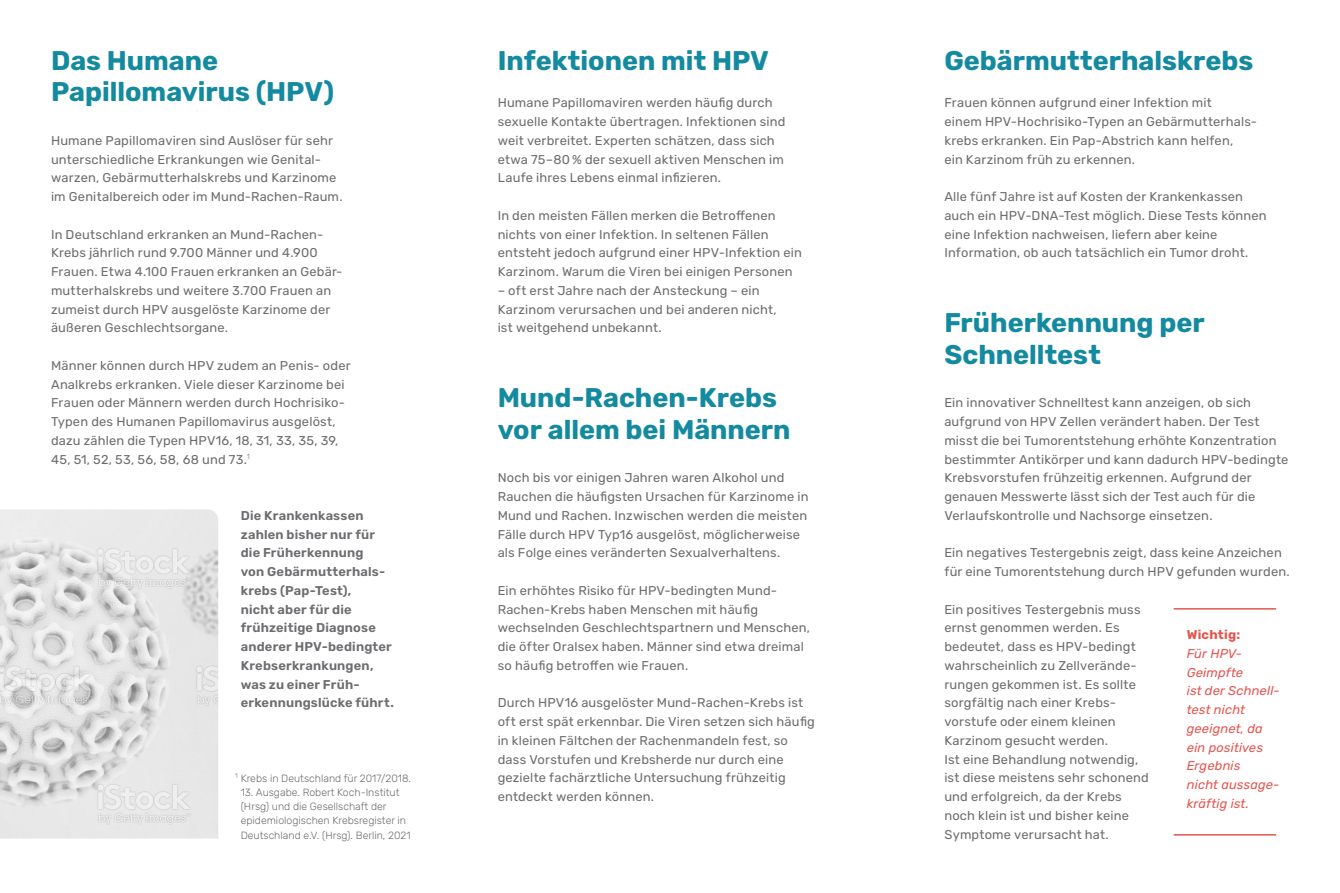
<style>
.page{position:relative;width:1340px;height:893px;background:#fff}
.page>*{position:absolute;margin:0;border:0;box-sizing:border-box;transform-origin:0 0}
.t1{font:700 27px/31.5px "Rubik";color:#148aa0}
.t2{font:12.75px/18.8px "Rubik";letter-spacing:.015em;color:#6c6d70}
.t3{font:600 12.75px/18.8px "Rubik";letter-spacing:.015em;color:#6c6d70}
.t4{font:italic 12.75px/18.8px "Rubik";letter-spacing:.01em;color:#e55550}
.t5{font:700 12.75px "Rubik";letter-spacing:.015em;color:#e55550}
.t6{font:300 10.5px/14.2px "Rubik";color:#6c6d70}
</style>
<div class="page">
<img style="left:0;top:509px;width:218px;height:329px">
<hr style="left:1173px;top:608px;width:103px;height:2px;background:#e55550">
<hr style="left:1173px;top:834px;width:103px;height:2px;background:#e55550">
<h1 class="t1" style="left:51px;top:45px;width:284px">Das Humane<br>Papillomavirus (HPV)</h1>
<h1 class="t1" style="left:497px;top:45px;width:273px">Infektionen mit HPV</h1>
<h1 class="t1" style="left:944px;top:45px;width:310px">Gebärmutterhalskrebs</h1>
<p class="t2" style="left:497px;top:94px;width:289px">Humane Papillomaviren werden häufig durch sexuelle Kontakte übertragen. Infektionen sind weit verbreitet. Experten schätzen, dass sich etwa 75–80 % der sexuell aktiven Menschen im Laufe ihres Lebens einmal infizieren.</p>
<p class="t2" style="left:497px;top:206px;width:306px">In den meisten Fällen merken die Betroffenen nichts von einer Infektion. In seltenen Fällen entsteht jedoch aufgrund einer HPV-Infektion ein Karzinom. Warum die Viren bei einigen Personen</p>
<p class="t2" style="left:497px;top:281px;width:280px">– oft erst Jahre nach der Ansteckung – ein<br>Karzinom verursachen und bei anderen nicht, ist weitgehend unbekannt.</p>
<p class="t2" style="left:944px;top:94px;width:314px">Frauen können aufgrund einer Infektion mit<br>einem HPV-Hochrisiko-Typen an Gebärmutterhals&shy;krebs erkranken. Ein Pap-Abstrich kann helfen,<br>ein Karzinom früh zu erkennen.</p>
<p class="t2" style="left:944px;top:188px;width:324px">Alle fünf Jahre ist auf Kosten der Krankenkassen auch ein HPV-DNA-Test möglich. Diese Tests können eine Infektion nachweisen, liefern aber keine Information, ob auch tatsächlich ein Tumor droht.</p>
<p class="t2" style="left:51px;top:131px;width:293px">Humane Papillomaviren sind Auslöser für sehr unterschiedliche Erkrankungen wie Genital&shy;warzen, Gebärmutterhalskrebs und Karzinome im Genitalbereich oder im Mund-Rachen-Raum.</p>
<p class="t2" style="left:51px;top:225px;width:293px">In Deutschland erkranken an Mund-Rachen-Krebs jährlich rund 9.700 Männer und 4.900<br>Frauen. Etwa 4.100 Frauen erkranken an Gebär&shy;mutterhalskrebs und weitere 3.700 Frauen an zumeist durch HPV ausgelöste Karzinome der äußeren Geschlechtsorgane.</p>
<p class="t2" style="left:51px;top:356px;width:301px">Männer können durch HPV zudem an Penis- oder Analkrebs erkranken. Viele dieser Karzinome bei Frauen oder Männern werden durch Hochrisiko-Typen des Humanen Papillomavirus ausgelöst, dazu zählen die Typen HPV16, 18, 31, 33, 35, 39, 45, 51, 52, 53, 56, 58, 68 und 73.<sup>1</sup></p>
<h1 class="t1" style="left:944px;top:308px;width:262px">Früherkennung per<br>Schnelltest</h1>
<h1 class="t1" style="left:497px;top:383px;width:294px">Mund-Rachen-Krebs vor allem bei Männern</h1>
<p class="t2" style="left:944px;top:394px;width:345px">Ein innovativer Schnelltest kann anzeigen, ob sich aufgrund von HPV Zellen verändert haben. Der Test misst die bei Tumorentstehung erhöhte Konzentration bestimmter Antikörper und kann dadurch HPV-bedingte Krebsvorstufen frühzeitig erkennen. Aufgrund der genauen Messwerte lässt sich der Test auch für die Verlaufskontrolle und Nachsorge einsetzen.</p>
<p class="t2" style="left:944px;top:544px;width:347px">Ein negatives Testergebnis zeigt, dass keine Anzeichen für eine Tumorentstehung durch HPV gefunden wurden.</p>
<p class="t2" style="left:944px;top:600px;width:206px">Ein positives Testergebnis muss ernst genommen werden. Es bedeutet, dass es HPV-bedingt wahrscheinlich zu Zellverände&shy;rungen gekommen ist. Es sollte sorgfältig nach einer Krebs&shy;vorstufe oder einem kleinen<br>Karzinom gesucht werden.<br>Ist eine Behandlung notwendig, ist diese meistens sehr schonend und erfolgreich, da der Krebs noch klein ist und bisher keine<br>Symptome verursacht hat.</p>
<p class="t2" style="left:497px;top:469px;width:312px">Noch bis vor einigen Jahren waren Alkohol und Rauchen die häufigsten Ursachen für Karzinome in Mund und Rachen. Inzwischen werden die meisten Fälle durch HPV Typ16 ausgelöst, möglicherweise als Folge eines veränderten Sexualverhaltens.</p>
<p class="t2" style="left:497px;top:581px;width:314px">Ein erhöhtes Risiko für HPV-bedingten Mund-Rachen-Krebs haben Menschen mit häufig wechselnden Geschlechtspartnern und Menschen, die öfter Oralsex haben. Männer sind etwa dreimal so häufig betroffen wie Frauen.</p>
<p class="t2" style="left:497px;top:694px;width:319px">Durch HPV16 ausgelöster Mund-Rachen-Krebs ist oft erst spät erkennbar. Die Viren setzen sich häufig in kleinen Fältchen der Rachenmandeln fest, so dass Vorstufen und Krebsherde nur durch eine gezielte fachärztliche Untersuchung frühzeitig entdeckt werden können.</p>
<p class="t3" style="left:241px;top:506px;width:155px">Die Krankenkassen zahlen bisher nur für die Früherkennung<br>von Gebärmutterhals&shy;krebs (Pap-Test),<br>nicht aber für die frühzeitige Diagnose anderer HPV-bedingter<br>Krebserkrankungen, was zu einer Früh&shy;erkennungslücke führt.</p>
<p class="t5" style="left:1186px;top:628px;width:55px">Wichtig:</p>
<p class="t4" style="left:1186px;top:644px;width:94px">Für HPV-<br>Geimpfte<br>ist der Schnell&shy;test nicht geeignet, da ein positives<br>Ergebnis<br>nicht aussage&shy;kräftig ist.</p>
<p class="t6" style="left:235px;top:771px;width:177px"><sup>1</sup> Krebs in Deutschland für 2017/2018.</p>
<p class="t6" style="left:241px;top:785px;width:171px">13. Ausgabe. Robert Koch-Institut (Hrsg) und die Gesellschaft der epidemiologischen Krebsregister in Deutschland e.V. (Hrsg). Berlin, 2021</p>
</div>
